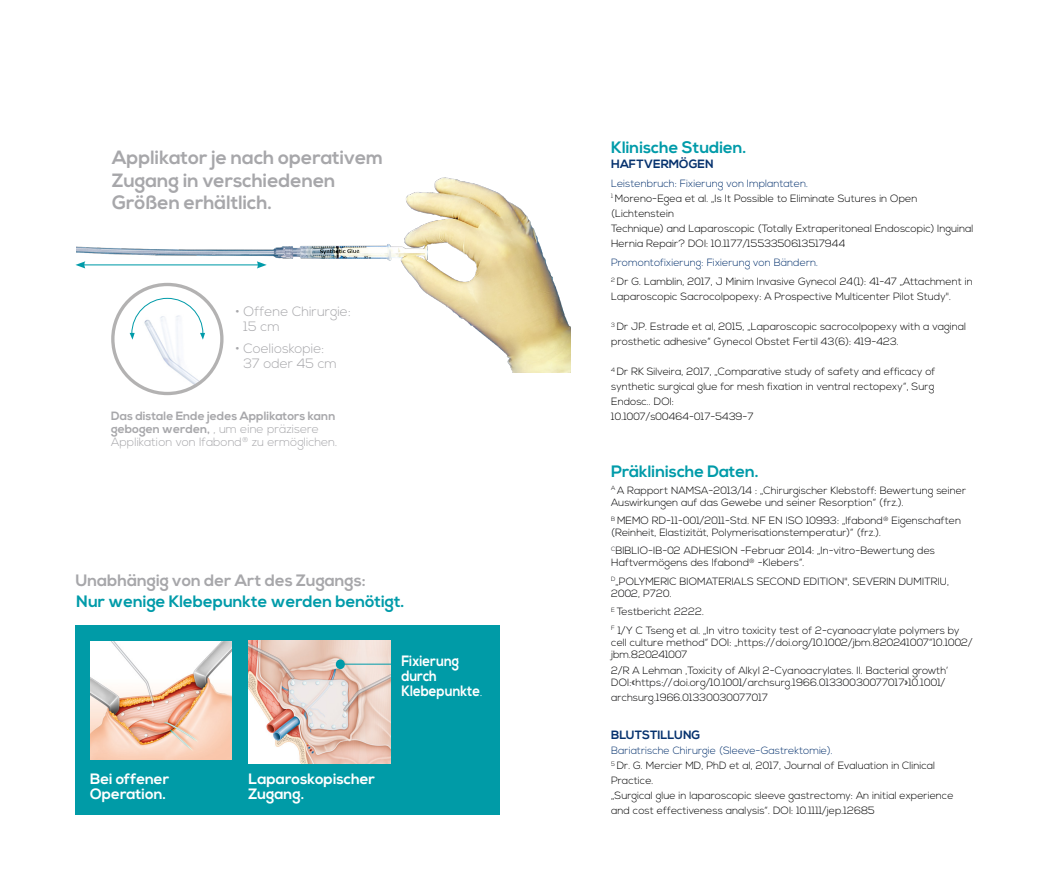
<style>
.page{position:relative;width:1063px;height:893px;background:#fff}
.page>*{position:absolute;margin:0;border:0;box-sizing:border-box;transform-origin:0 0}
.t1{font:700 19.2px/22.8px "Nexa";color:#a7a7aa}
.t2{font:700 16.5px "Nexa";color:#009ba9}
.t3{font:700 16.5px "Nexa";color:#a7a7aa}
.t4{font:700 15px/15px "Nexa";color:#fff}
.t5{font:700 15px/15px "Nexa";color:#fff;scale:.88 1}
.t6{font:300 13.5px/15px "Nexa";color:#a7a7aa}
.t7{font:300 12px/13.2px "Nexa";color:#a7a7aa}
.t8{font:700 12px "Nexa";color:#06326e}
.t9{font:300 10.5px/15px "Nexa";color:#000}
.t10{font:300 10.5px/12px "Nexa";color:#020203}
.s1{font-weight:700}
.s2{font-weight:300}
.s3{color:#06326e}
</style>
<div class="page">
<img style="left:76px;top:177px;width:495px;height:195px">
<hr style="left:83px;top:264px;width:176px;height:1px;background:#009ba9">
<svg style="left:75px;top:261px;width:10px;height:7px"></svg>
<svg style="left:257px;top:261px;width:10px;height:7px"></svg>
<img style="left:113px;top:284px;width:109px;height:109px;border-radius:55px">
<div style="left:111px;top:283px;width:113px;height:112px;border:3px solid #b3b2b2;border-radius:50%"></div>
<svg style="left:130px;top:298px;width:75px;height:42px"></svg>
<div style="left:75px;top:625px;width:425px;height:189px;background:#009ba7"></div>
<img style="left:90px;top:641px;width:142px;height:118px">
<img style="left:249px;top:640px;width:141px;height:124px">
<hr style="left:339px;top:664px;width:62px;height:1px;background:#009ba9">
<div style="left:336px;top:659px;width:9px;height:10px;background:#009ba9;border-radius:50%"></div>
<h1 class="t1" style="left:112px;top:147px;width:273px">Applikator je nach operativem<br>Zugang in verschiedenen<br>Größen erhältlich.</h1>
<p class="t6" style="left:244px;top:304px;width:109px;text-indent:-8px">• Offene Chirurgie:<br>15 cm</p>
<p class="t6" style="left:244px;top:341px;width:95px;text-indent:-8px">• Coelioskopie:<br>37 oder 45 cm</p>
<p class="t7" style="left:111px;top:410px;width:228px"><span class="s1">Das distale Ende jedes Applikators kann gebogen werden,</span> , um eine präzisere<br>Applikation von Ifabond<sup>®</sup> zu ermöglichen.</p>
<h2 class="t3" style="left:75px;top:571px;width:292px">Unabhängig von der Art des Zugangs:</h2>
<h2 class="t2" style="left:76px;top:592px;width:330px">Nur wenige Klebepunkte werden benötigt.</h2>
<h3 class="t5" style="left:401px;top:654px;width:94px">Fixierung durch<br>Klebepunkte<span class="s2">.</span></h3>
<h3 class="t4" style="left:90px;top:772px;width:81px">Bei offener<br>Operation.</h3>
<h3 class="t4" style="left:248px;top:772px;width:128px">Laparoskopischer<br>Zugang.</h3>
<h2 class="t2" style="left:611px;top:137px;width:137px">Klinische Studien.</h2>
<p class="t8" style="left:611px;top:157px;width:104px">HAFTVERMÖGEN</p>
<p class="t9" style="left:611px;top:176px;width:364px"><span class="s3">Leistenbruch: Fixierung von Implantaten.<br></span><sup>1</sup> Moreno-Egea et al. „Is It Possible to Eliminate Sutures in Open (Lichtenstein<br>Technique) and Laparoscopic (Totally Extraperitoneal Endoscopic) Inguinal Hernia Repair? DOI: 10.1177/1553350613517944</p>
<p class="t9" style="left:611px;top:253px;width:363px;line-height:19.2px"><span class="s3">Promontofixierung: Fixierung von Bändern.<br></span><sup>2</sup> Dr G. Lamblin, 2017, J Minim Invasive Gynecol 24(1): 41-47 „Attachment in</p>
<p class="t9" style="left:611px;top:290px;width:341px">Laparoscopic Sacrocolpopexy: A Prospective Multicenter Pilot Study".</p>
<p class="t9" style="left:611px;top:320px;width:356px"><sup>3</sup> Dr JP. Estrade et al, 2015, „Laparoscopic sacrocolpopexy with a vaginal prosthetic adhesive“ Gynecol Obstet Fertil 43(6): 419-423.</p>
<p class="t9" style="left:611px;top:365px;width:326px"><sup>4</sup> Dr RK Silveira, 2017, „Comparative study of safety and efficacy of synthetic surgical glue for mesh fixation in ventral rectopexy“, Surg Endosc.. DOI:<br>10.1007/s00464-017-5439-7</p>
<h2 class="t2" style="left:611px;top:462px;width:149px">Präklinische Daten.</h2>
<p class="t10" style="left:611px;top:484px;width:356px"><sup>A</sup> A Rapport NAMSA-2013/14 : „Chirurgischer Klebstoff: Bewertung seiner<br>Auswirkungen auf das Gewebe und seiner Resorption“ (frz.).</p>
<p class="t10" style="left:611px;top:515px;width:351px"><sup>B</sup> MEMO RD-11-001/2011-Std. NF EN ISO 10993: „Ifabond<sup>®</sup> Eigenschaften (Reinheit, Elastizität, Polymerisationstemperatur)“ (frz.).</p>
<p class="t10" style="left:611px;top:545px;width:325px"><sup>C</sup>BIBLIO-IB-02 ADHESION -Februar 2014: „In-vitro-Bewertung des<br>Haftvermögens des Ifabond<sup>®</sup> -Klebers“.</p>
<p class="t10" style="left:611px;top:576px;width:339px"><sup>D</sup>„POLYMERIC BIOMATERIALS SECOND EDITION", SEVERIN DUMITRIU,<br>2002, P720.</p>
<p class="t10" style="left:611px;top:603px;width:350px;line-height:18.5px"><sup>E</sup> Testbericht 2222.<br><sup>F</sup> 1/Y C Tseng et al. „In vitro toxicity test of 2-cyanoacrylate polymers by</p>
<p class="t10" style="left:611px;top:636px;width:363px">cell culture method“ DOI: „https://doi.org/10.1002/jbm.820241007“10.1002/ jbm.820241007</p>
<p class="t10" style="left:611px;top:665px;width:339px">2/R A Lehman ‚Toxicity of Alkyl 2-Cyanoacrylates. II. Bacterial growth‘<br>DOI:«https://doi.org/10.1001/archsurg.1966.01330030077017»10.1001/</p>
<p class="t10" style="left:611px;top:692px;width:158px">archsurg.1966.01330030077017</p>
<p class="t8" style="left:611px;top:728px;width:91px">BLUTSTILLUNG</p>
<p class="t9" style="left:611px;top:744px;width:344px"><span class="s3">Bariatrische Chirurgie (Sleeve-Gastrektomie).<br></span><sup>5</sup> Dr. G. Mercier MD, PhD et al, 2017, Journal of Evaluation in Clinical Practice.<br>„Surgical glue in laparoscopic sleeve gastrectomy: An initial experience and cost effectiveness analysis“. DOI: 10.1111/jep.12685</p>
</div>
